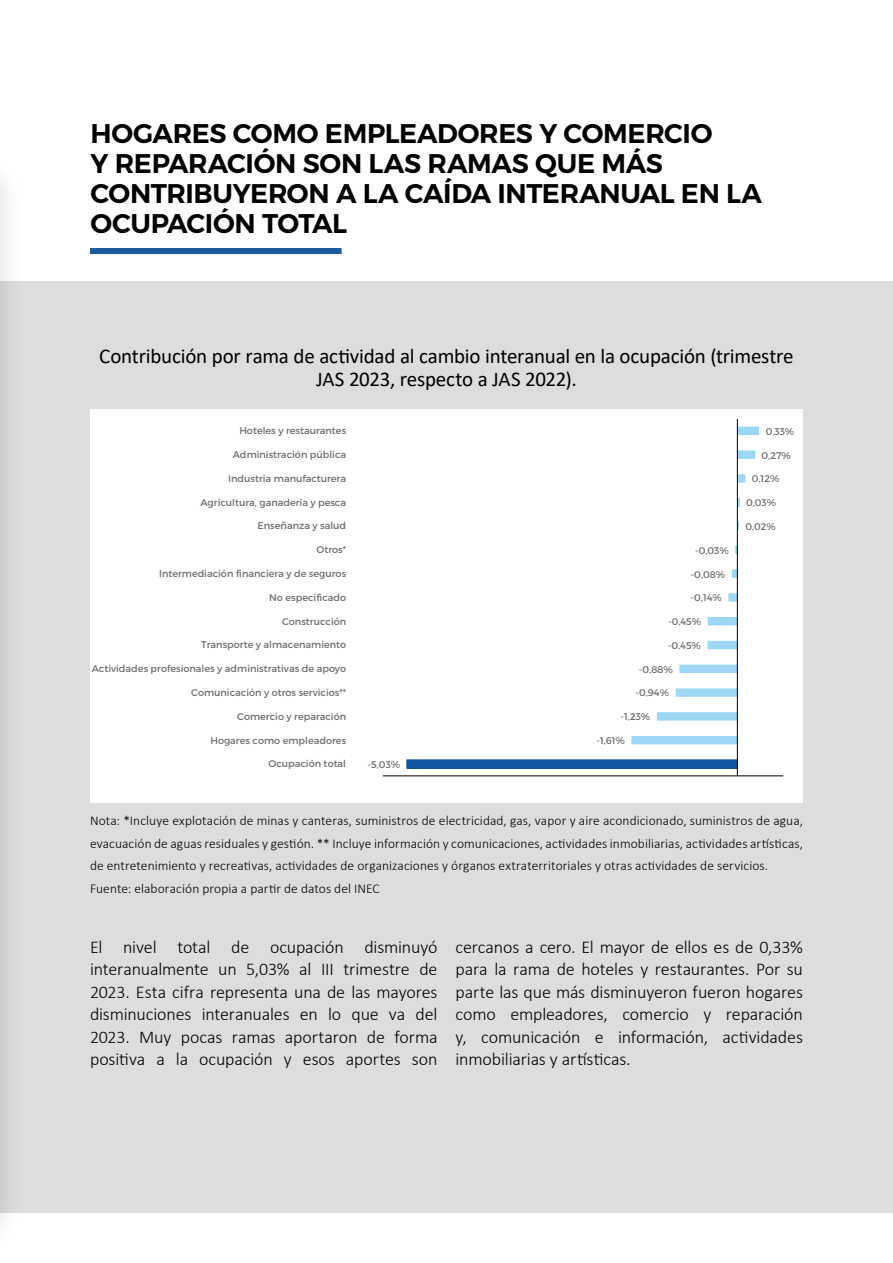
<style>
.page{position:relative;width:893px;height:1263px;background:#fff}
.page>*{position:absolute;margin:0;border:0;box-sizing:border-box;transform-origin:0 0}
.t1{font:27px/30px "Trueno S Bd";letter-spacing:-.015em;color:#000}
.t2{font:21px/22.5px "Calibri";letter-spacing:-.01em;color:#000;text-align:center}
.t3{font:300 18px/22.5px "Calibri";letter-spacing:-.005em;color:#000;text-align:justify}
.t4{font:300 13.5px/22.5px "Calibri";letter-spacing:.005em;color:#000}
.t5{font:9.75px "Trueno Rg";color:#6c6c6c}
</style>
<div class="page">
<div style="left:0;top:281px;width:893px;height:931px;background:#dddddc"></div>
<div style="left:0;top:150px;width:23px;height:1106px;background:#000;opacity:.15"></div>
<svg style="left:0;top:153px;width:1px;height:1057px"></svg>
<div style="left:90px;top:248px;width:252px;height:6px;background:#1b5aa1"></div>
<div style="left:90px;top:410px;width:713px;height:393px;background:#fff"></div>
<div style="left:407px;top:760px;width:330px;height:8px;background:#11569e"></div>
<div style="left:406px;top:759px;width:332px;height:10px;border:1px solid #11569e"></div>
<svg style="left:631px;top:427px;width:128px;height:317px"></svg>
<hr style="left:383px;top:775px;width:400px;height:1px;background:#000">
<hr style="left:737px;top:419px;width:1px;height:357px;background:#000">
<h1 class="t1" style="left:91px;top:118px;width:673px">HOGARES COMO EMPLEADORES Y COMERCIO<br>Y REPARACIÓN SON LAS RAMAS QUE MÁS<br>CONTRIBUYERON A LA CAÍDA INTERANUAL EN LA<br>OCUPACIÓN TOTAL</h1>
<p class="t2" style="left:99px;top:344px;width:696px">Contribución por rama de actividad al cambio interanual en la ocupación (trimestre<br>JAS 2023, respecto a JAS 2022).</p>
<p class="t5" style="left:239px;top:425px;width:108px">Hoteles y restaurantes</p>
<p class="t5" style="left:766px;top:425px;width:30px">0,33%</p>
<p class="t5" style="left:233px;top:449px;width:115px">Administración pública</p>
<p class="t5" style="left:762px;top:449px;width:31px">0,27%</p>
<p class="t5" style="left:228px;top:472px;width:119px">Industria manufacturera</p>
<p class="t5" style="left:752px;top:473px;width:29px">0,12%</p>
<p class="t5" style="left:200px;top:496px;width:147px">Agricultura, ganadería y pesca</p>
<p class="t5" style="left:746px;top:497px;width:32px">0,03%</p>
<p class="t5" style="left:257px;top:520px;width:90px">Enseñanza y salud</p>
<p class="t5" style="left:745px;top:520px;width:32px">0,02%</p>
<p class="t5" style="left:317px;top:544px;width:31px">Otros*</p>
<p class="t5" style="left:695px;top:544px;width:35px">-0,03%</p>
<p class="t5" style="left:159px;top:568px;width:189px">Intermediación financiera y de seguros</p>
<p class="t5" style="left:691px;top:568px;width:36px">-0,08%</p>
<p class="t5" style="left:269px;top:591px;width:78px">No especificado</p>
<p class="t5" style="left:691px;top:592px;width:33px">-0,14%</p>
<p class="t5" style="left:282px;top:615px;width:66px">Construcción</p>
<p class="t5" style="left:668px;top:616px;width:35px">-0,45%</p>
<p class="t5" style="left:201px;top:639px;width:147px">Transporte y almacenamiento</p>
<p class="t5" style="left:668px;top:639px;width:35px">-0,45%</p>
<p class="t5" style="left:92px;top:663px;width:256px">Actividades profesionales y administrativas de apoyo</p>
<p class="t5" style="left:639px;top:663px;width:36px">-0,88%</p>
<p class="t5" style="left:191px;top:686px;width:156px">Comunicación y otros servicios**</p>
<p class="t5" style="left:635px;top:687px;width:35px">-0,94%</p>
<p class="t5" style="left:237px;top:710px;width:110px">Comercio y reparación</p>
<p class="t5" style="left:621px;top:711px;width:31px">-1,23%</p>
<p class="t5" style="left:210px;top:734px;width:137px">Hogares como empleadores</p>
<p class="t5" style="left:596px;top:735px;width:30px">-1,61%</p>
<p class="t5" style="left:269px;top:758px;width:79px">Ocupación total</p>
<p class="t5" style="left:368px;top:758px;width:34px">-5,03%</p>
<p class="t4" style="left:90px;top:809px;width:714px">Nota: *Incluye explotación de minas y canteras, suministros de electricidad, gas, vapor y aire acondicionado, suministros de agua, evacuación de aguas residuales y gestión. ** Incluye información y comunicaciones, actividades inmobiliarias, actividades artísticas, de entretenimiento y recreativas, actividades de organizaciones y órganos extraterritoriales y otras actividades de servicios.<br>Fuente: elaboración propia a partir de datos del INEC</p>
<p class="t3" style="left:90px;top:935px;width:349px">El nivel total de ocupación disminuyó interanualmente un 5,03% al III trimestre de 2023. Esta cifra representa una de las mayores disminuciones interanuales en lo que va del 2023. Muy pocas ramas aportaron de forma positiva a la ocupación y esos aportes son</p>
<p class="t3" style="left:455px;top:935px;width:349px">cercanos a cero. El mayor de ellos es de 0,33% para la rama de hoteles y restaurantes. Por su parte las que más disminuyeron fueron hogares como empleadores, comercio y reparación y, comunicación e información, actividades inmobiliarias y artísticas.</p>
</div>
